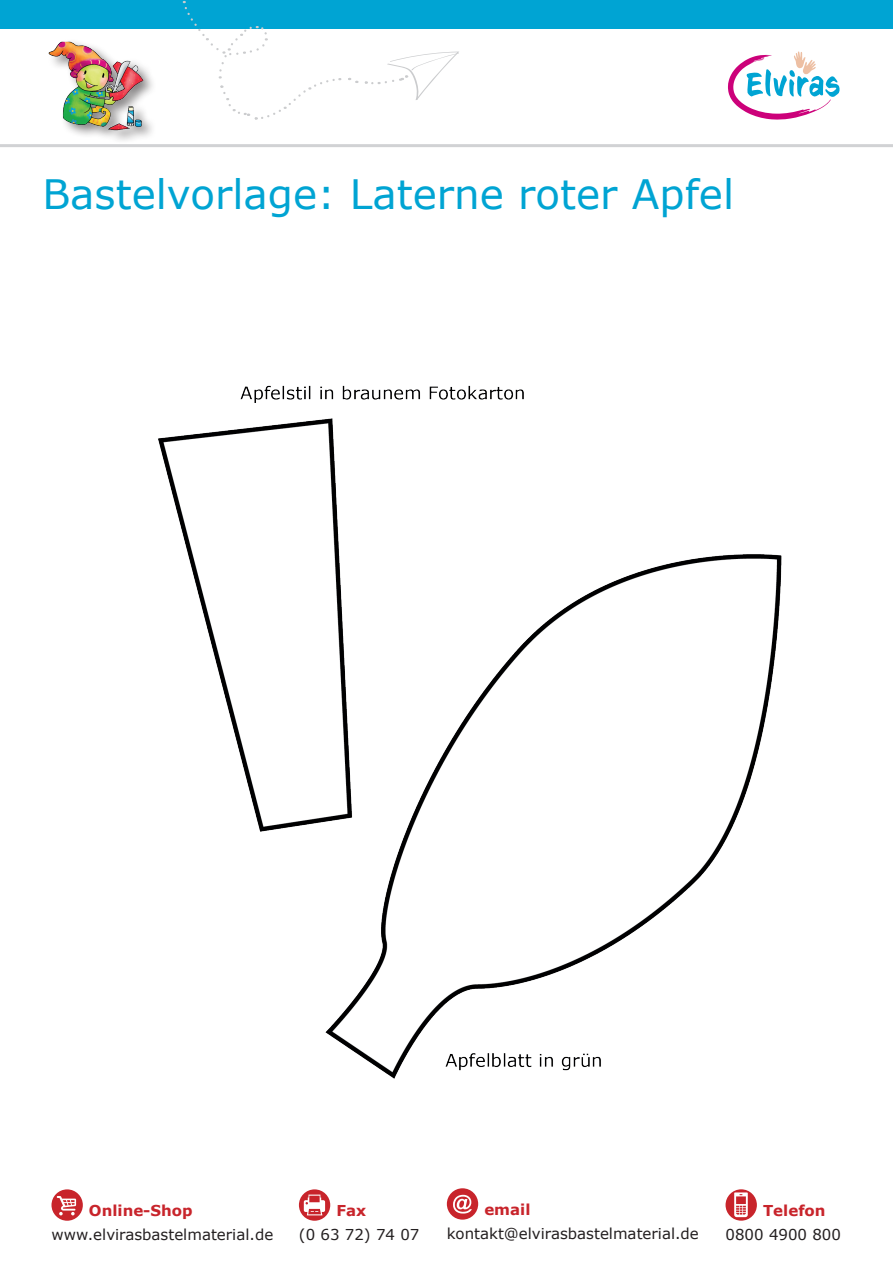
<style>
.page{position:relative;width:893px;height:1263px;background:#fff}
.page>*{position:absolute;margin:0;border:0;box-sizing:border-box;transform-origin:0 0}
.t1{font:40.5px "Verdana";color:#00a4d3}
.t2{font:15px "Verdana";color:#231f20}
.t3{font:700 15px "Verdana";color:#c8242b}
</style>
<div class="page">
<svg style="left:728px;top:51px;width:112px;height:60px"></svg>
<div style="left:0;top:0;width:893px;height:29px;background:#00a4d3"></div>
<svg style="left:182px;top:0;width:277px;height:111px"></svg>
<div style="left:47px;top:39px;width:110px;height:105px;background:#231f20;opacity:.55"></div>
<img style="left:47px;top:39px;width:98px;height:72px">
<img style="left:0;top:111px;width:888px;height:1110px">
<h1 class="t1" style="left:43px;top:168px;width:693px">Bastelvorlage: Laterne roter Apfel</h1>
<p class="t3" style="left:89px;top:1201px;width:105px">Online-Shop</p>
<p class="t2" style="left:52px;top:1225px;width:223px">www.elvirasbastelmaterial.de</p>
<p class="t3" style="left:336px;top:1201px;width:31px">Fax</p>
<p class="t2" style="left:299px;top:1225px;width:122px">(0 63 72) 74 07</p>
<p class="t3" style="left:484px;top:1200px;width:48px">email</p>
<p class="t2" style="left:447px;top:1224px;width:254px">kontakt@elvirasbastelmaterial.de</p>
<p class="t3" style="left:763px;top:1201px;width:64px">Telefon</p>
<p class="t2" style="left:725px;top:1225px;width:117px">0800 4900 800</p>
</div>
